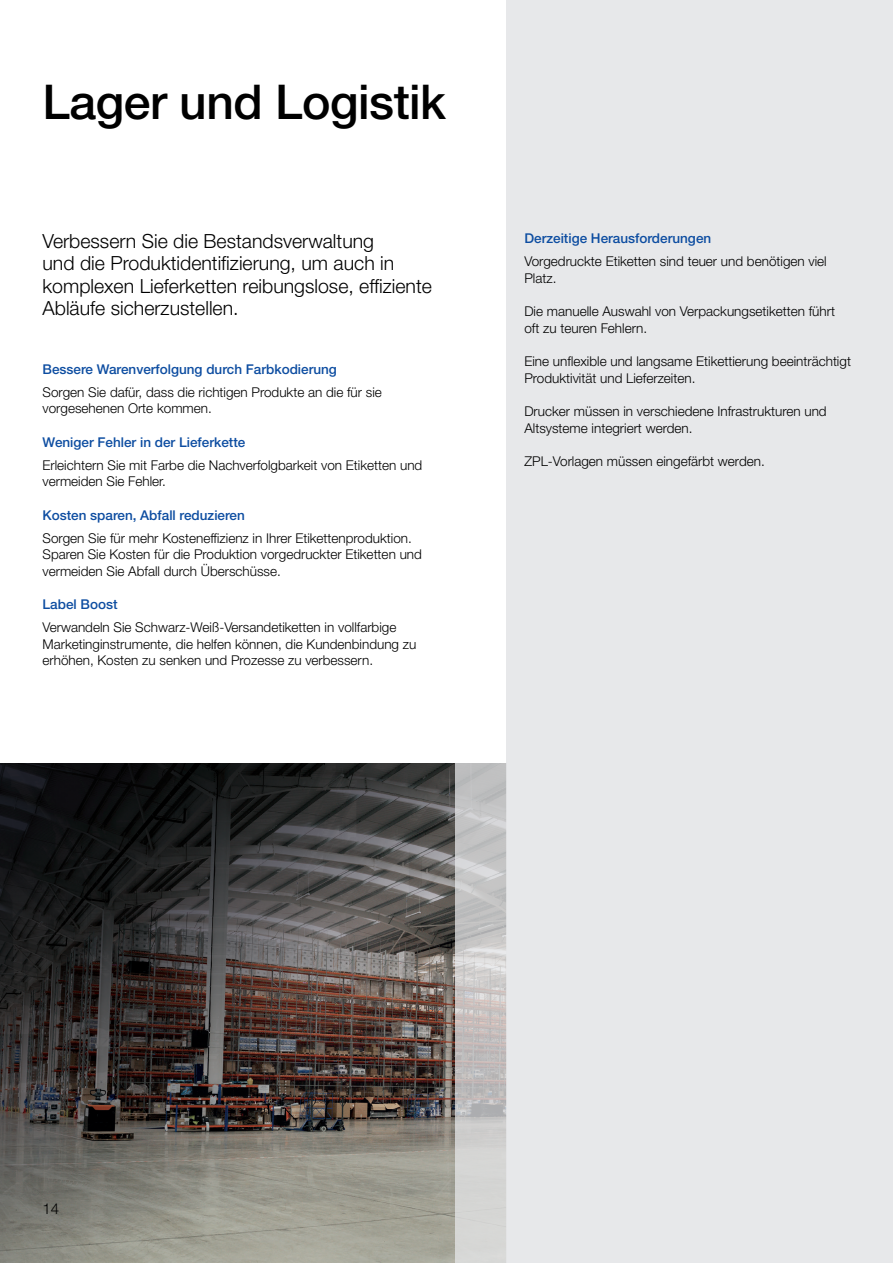
<style>
.page{position:relative;width:893px;height:1263px;background:#fff}
.page>*{position:absolute;margin:0;border:0;box-sizing:border-box;transform-origin:0 0}
.t1{font:500 48px "Helvetica Neue LT Pro";letter-spacing:-.01em;color:#000}
.t2{font:300 19.5px/22.5px "Helvetica Neue LT Pro";color:#000}
.t3{font:300 15px "Helvetica Neue LT Pro";color:#000}
.Brochure_Body_Copy{font:300 13.5px/16.5px "Helvetica Neue LT Pro";color:#000}
.Brochure_Body_Copy-2{font:500 13.5px "Helvetica Neue LT Pro";color:#0d4da1}
.Brochure_Small_Sub_Heading{font:500 13.5px "Helvetica Neue LT Pro";color:#0d4da1}
</style>
<div class="page">
<img style="left:0;top:764px;width:455px;height:499px">
<div style="left:506px;top:0;width:387px;height:1263px;background:#e6e7e9"></div>
<svg style="left:455px;top:764px;width:51px;height:499px;background:#c8c7c7"></svg>
<p class="t1" style="left:43px;top:73px;width:405px">Lager und Logistik</p>
<p class="t2" style="left:43px;top:229px;width:391px">Verbessern Sie die Bestandsverwaltung<br>und die Produktidentifizierung, um auch in komplexen Lieferketten reibungslose, effiziente Abläufe sicherzustellen.</p>
<p class="Brochure_Small_Sub_Heading" style="left:43px;top:361px;width:296px">Bessere Warenverfolgung durch Farbkodierung</p>
<p class="Brochure_Body_Copy" style="left:43px;top:384px;width:341px">Sorgen Sie dafür, dass die richtigen Produkte an die für sie vorgesehenen Orte kommen.</p>
<p class="Brochure_Body_Copy-2" style="left:43px;top:434px;width:204px">Weniger Fehler in der Lieferkette</p>
<p class="Brochure_Body_Copy" style="left:43px;top:456px;width:381px">Erleichtern Sie mit Farbe die Nachverfolgbarkeit von Etiketten und vermeiden Sie Fehler.</p>
<p class="Brochure_Body_Copy-2" style="left:43px;top:507px;width:204px">Kosten sparen, Abfall reduzieren</p>
<p class="Brochure_Body_Copy" style="left:43px;top:529px;width:381px">Sorgen Sie für mehr Kosteneffizienz in Ihrer Etikettenproduktion.<br>Sparen Sie Kosten für die Produktion vorgedruckter Etiketten und vermeiden Sie Abfall durch Überschüsse.</p>
<p class="Brochure_Body_Copy-2" style="left:43px;top:596px;width:77px">Label Boost</p>
<p class="Brochure_Body_Copy" style="left:43px;top:619px;width:375px">Verwandeln Sie Schwarz-Weiß-Versandetiketten in vollfarbige<br>Marketinginstrumente, die helfen können, die Kundenbindung zu erhöhen, Kosten zu senken und Prozesse zu verbessern.</p>
<p class="Brochure_Body_Copy-2" style="left:524px;top:230px;width:188px">Derzeitige Herausforderungen</p>
<p class="Brochure_Body_Copy" style="left:524px;top:253px;width:304px">Vorgedruckte Etiketten sind teuer und benötigen viel<br>Platz.</p>
<p class="Brochure_Body_Copy" style="left:524px;top:303px;width:312px">Die manuelle Auswahl von Verpackungsetiketten führt oft zu teuren Fehlern.</p>
<p class="Brochure_Body_Copy" style="left:524px;top:353px;width:328px">Eine unflexible und langsame Etikettierung beeinträchtigt<br>Produktivität und Lieferzeiten.</p>
<p class="Brochure_Body_Copy" style="left:524px;top:403px;width:304px">Drucker müssen in verschiedene Infrastrukturen und<br>Altsysteme integriert werden.</p>
<p class="Brochure_Body_Copy" style="left:524px;top:453px;width:242px">ZPL-Vorlagen müssen eingefärbt werden.</p>
<p class="t3" style="left:43px;top:1200px;width:18px">14</p>
</div>
